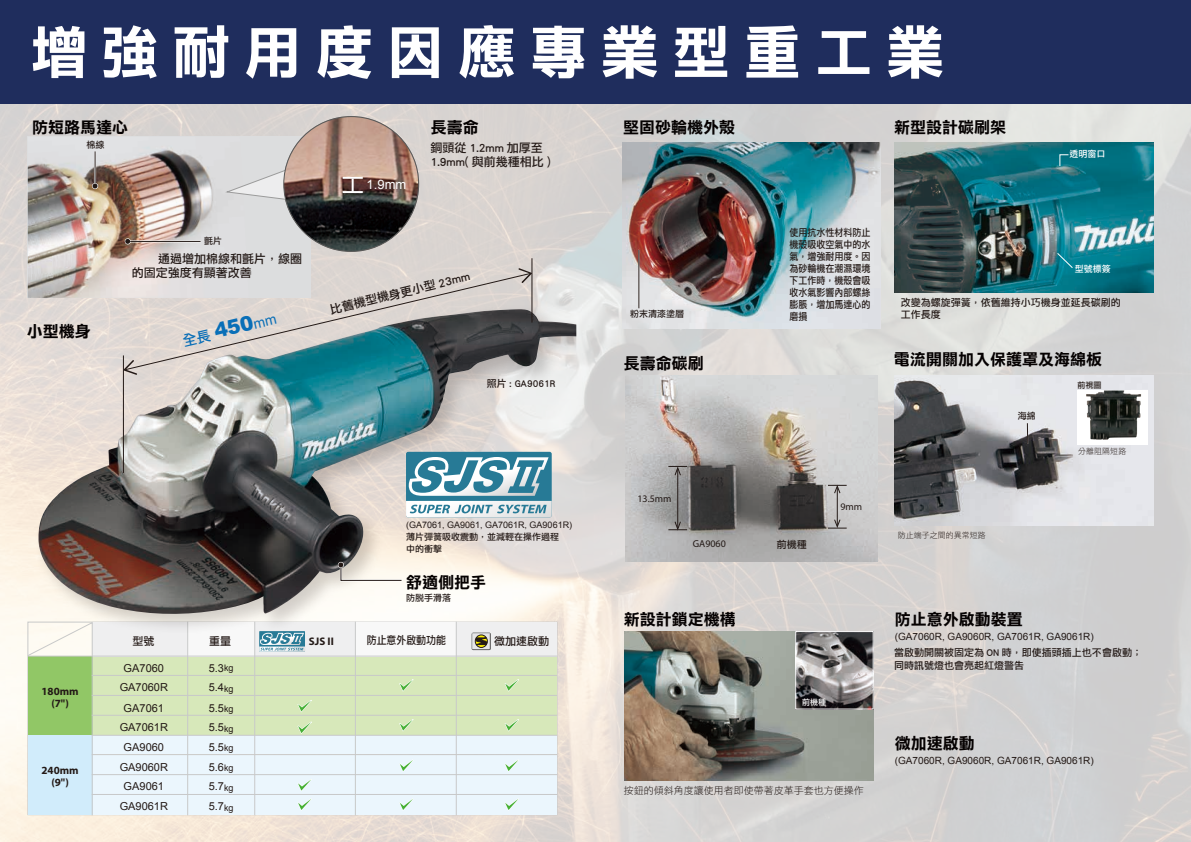
<style>
.page{position:relative;width:1191px;height:842px;background:#fff}
.page>*{position:absolute;margin:0;border:0;box-sizing:border-box;transform-origin:0 0}
.t1{font:58px "DF Li Hei Std W7";letter-spacing:.23em;color:#fff}
.t2{font:900 20px "Arial";color:#096fb8}
.t3{font:16px "DF Li Hei Std W7";color:#050101}
.t4{font:13px "Arial";color:#fff}
.t5{font:12px/14px "DF Li Hei Std W5";color:#231916}
.t6{font:11px/19.7px "Arial";color:#231916}
.t7{font:700 11px/12px "Myriad Pro";color:#231916;text-align:center}
.t8{font:11px "DF Li Hei Std W5";color:#231916}
.t9{font:11px "DF Li Hei Std W5";color:#231916;scale:.9 1}
.t10{font:10px/13px "DF Li Hei Std W5";color:#231916}
.t11{font:10px "Arial";color:#231916}
.t12{font:10px/12px "DF Li Hei Std W5";color:#231916;text-align:justify;scale:.9 1}
.t13{font:10px "DF Li Hei Std W3";color:#231916}
.t14{font:10px "Myriad Pro";color:#231916}
.t15{font:9px/12px "DF Li Hei Std W5";color:#231916}
.t16{font:9px "Arial";color:#231916}
.t17{font:9px "DF Li Hei Std W5";color:#fff}
.t18{font:8px "DF Li Hei Std W3";color:#231916}
.t19{font:8px "DF Li Hei Std W5";color:#231916}
.t20{font:8px "DF Li Hei Std W5";color:#fff}
.s1{font-family:"DF Li Hei Std W5";font-weight:400;font-size:14px}
.s2{font-weight:400;font-size:14px}
.s3{font-size:9px}
</style>
<div class="page">
<img style="left:0;top:103px;width:1191px;height:739px">
<div style="left:0;top:0;width:1191px;height:103px;background:#1f2d5d"></div>
<div style="left:92px;top:656px;width:465px;height:19px;background:#d7e8ba"></div>
<div style="left:92px;top:676px;width:465px;height:19px;background:#d7e8ba"></div>
<div style="left:92px;top:696px;width:465px;height:19px;background:#d7e8ba"></div>
<div style="left:92px;top:715px;width:465px;height:20px;background:#d7e8ba"></div>
<div style="left:92px;top:735px;width:465px;height:19px;background:#ebf6fd"></div>
<div style="left:92px;top:755px;width:465px;height:19px;background:#ebf6fd"></div>
<div style="left:92px;top:775px;width:465px;height:19px;background:#ebf6fd"></div>
<div style="left:92px;top:795px;width:465px;height:20px;background:#ebf6fd"></div>
<div style="left:92px;top:622px;width:96px;height:34px;background:#efeff0"></div>
<div style="left:188px;top:622px;width:67px;height:34px;background:#f8f8f8"></div>
<div style="left:255px;top:622px;width:100px;height:34px;background:#efeff0"></div>
<div style="left:355px;top:622px;width:101px;height:34px;background:#f8f8f8"></div>
<div style="left:456px;top:622px;width:101px;height:34px;background:#efeff0"></div>
<svg style="left:297px;top:700px;width:15px;height:34px"></svg>
<svg style="left:399px;top:679px;width:15px;height:13px"></svg>
<svg style="left:399px;top:719px;width:15px;height:12px"></svg>
<svg style="left:400px;top:760px;width:13px;height:11px"></svg>
<svg style="left:400px;top:799px;width:13px;height:11px"></svg>
<svg style="left:505px;top:679px;width:14px;height:13px"></svg>
<svg style="left:505px;top:719px;width:14px;height:13px"></svg>
<svg style="left:505px;top:760px;width:14px;height:11px"></svg>
<svg style="left:505px;top:799px;width:13px;height:12px"></svg>
<svg style="left:298px;top:779px;width:14px;height:32px"></svg>
<div style="left:28px;top:137px;width:283px;height:161px;background:#dcddde"></div>
<img style="left:28px;top:150px;width:185px;height:148px">
<img style="left:622px;top:142px;width:259px;height:187px">
<img style="left:625px;top:375px;width:253px;height:187px">
<img style="left:894px;top:142px;width:259px;height:150px">
<img style="left:894px;top:375px;width:259px;height:151px">
<hr style="left:187px;top:622px;width:1px;height:193px;background:#c8c9c9">
<hr style="left:456px;top:622px;width:1px;height:193px;background:#c8c9c9">
<hr style="left:355px;top:622px;width:1px;height:193px;background:#c8c9c9">
<hr style="left:254px;top:622px;width:1px;height:193px;background:#c8c9c9">
<hr style="left:28px;top:656px;width:529px;height:1px;background:#c8c9c9">
<hr style="left:92px;top:675px;width:465px;height:1px;background:#c8c9c9">
<hr style="left:92px;top:695px;width:465px;height:1px;background:#c8c9c9">
<hr style="left:92px;top:715px;width:465px;height:1px;background:#c8c9c9">
<hr style="left:92px;top:735px;width:465px;height:1px;background:#c8c9c9">
<hr style="left:92px;top:754px;width:465px;height:1px;background:#c8c9c9">
<hr style="left:92px;top:774px;width:465px;height:1px;background:#c8c9c9">
<hr style="left:92px;top:794px;width:465px;height:1px;background:#c8c9c9">
<svg style="left:27px;top:621px;width:66px;height:195px;background:#badcb9"></svg>
<svg style="left:1059px;top:154px;width:10px;height:12px"></svg>
<hr style="left:638px;top:250px;width:1px;height:58px;background:#231916">
<img style="left:30px;top:300px;width:546px;height:337px">
<img style="left:38px;top:309px;width:538px;height:307px">
<svg style="left:1056px;top:253px;width:17px;height:15px"></svg>
<svg style="left:1027px;top:423px;width:1px;height:21px"></svg>
<svg style="left:124px;top:272px;width:408px;height:99px;background:#a8b1b0"></svg>
<svg style="left:124px;top:360px;width:13px;height:15px"></svg>
<svg style="left:518px;top:268px;width:13px;height:15px"></svg>
<img style="left:624px;top:631px;width:249px;height:149px">
<img style="left:797px;top:633px;width:74px;height:74px">
<div style="left:795px;top:631px;width:78px;height:78px;border:1px solid #fff"></div>
<div style="left:1077px;top:390px;width:71px;height:55px;background:#fff"></div>
<img style="left:1086px;top:390px;width:55px;height:50px">
<svg style="left:338px;top:562px;width:65px;height:20px"></svg>
<svg style="left:125px;top:238px;width:6px;height:6px"></svg>
<hr style="left:130px;top:240px;width:70px;height:2px;background:#fff">
<hr style="left:130px;top:241px;width:70px;height:1px;background:#231916">
<svg style="left:92px;top:183px;width:6px;height:6px"></svg>
<hr style="left:94px;top:151px;width:2px;height:33px;background:#fff">
<hr style="left:95px;top:151px;width:1px;height:33px;background:#231916">
<div style="left:406px;top:452px;width:146px;height:65px;background:#277a96;border-radius:2px"></div>
<svg style="left:406px;top:457px;width:146px;height:60px"></svg>
<svg style="left:225px;top:116px;width:194px;height:136px"></svg>
<hr style="left:342px;top:191px;width:21px;height:2px;background:#fff">
<svg style="left:259px;top:631px;width:46px;height:21px"></svg>
<svg style="left:259px;top:633px;width:46px;height:19px"></svg>
<svg style="left:472px;top:633px;width:19px;height:17px"></svg>
<svg style="left:472px;top:633px;width:18px;height:17px"></svg>
<hr style="left:677px;top:469px;width:1px;height:59px;background:#231916">
<svg style="left:668px;top:466px;width:19px;height:9px"></svg>
<svg style="left:668px;top:521px;width:19px;height:10px"></svg>
<hr style="left:836px;top:487px;width:1px;height:38px;background:#231916">
<svg style="left:828px;top:485px;width:18px;height:8px"></svg>
<svg style="left:828px;top:519px;width:18px;height:10px"></svg>
<hr style="left:123px;top:355px;width:1px;height:118px;background:#231916">
<hr style="left:531px;top:258px;width:1px;height:65px;background:#231916">
<h1 class="t1" style="left:30px;top:21px;width:916px">增強耐用度因應專業型重工業</h1>
<h3 class="t3" style="left:32px;top:118px;width:97px">防短路馬達心</h3>
<h3 class="t3" style="left:431px;top:118px;width:49px">長壽命</h3>
<p class="t15" style="left:87px;top:139px;width:19px">棉線</p>
<h3 class="t3" style="left:27px;top:322px;width:65px">小型機身</h3>
<p class="t15" style="left:204px;top:235px;width:19px">氈片</p>
<p class="t5" style="left:132px;top:252px;width:172px;text-indent:26px">通過增加棉線和氈片，線圈的固定強度有顯著改善</p>
<h2 class="t2" style="left:179px;top:325px;width:98px;rotate:-13deg"><span class="s1">全長</span> 450<span class="s2">mm</span></h2>
<p class="t4" style="left:366px;top:176px;width:41px">1.9mm</p>
<p class="t5" style="left:430px;top:140px;width:122px">銅頭從 1.2mm 加厚至<br>1.9mm( 與前幾種相比 )</p>
<p class="t5" style="left:329px;top:303px;width:145px;rotate:-14deg">比舊機型機身更小型 23mm</p>
<p class="t10" style="left:487px;top:377px;width:70px">照片 : GA9061R</p>
<p class="t7" style="left:41px;top:685px;width:39px">180mm (7")</p>
<p class="t7" style="left:41px;top:764px;width:39px">240mm (9")</p>
<p class="t8" style="left:132px;top:635px;width:23px">型號</p>
<p class="t8" style="left:209px;top:635px;width:23px">重量</p>
<p class="t6" style="left:120px;top:658px;width:50px;text-align:center">GA7060<br>GA7060R<br>GA7061<br>GA7061R<br>GA9060<br>GA9060R<br>GA9061<br>GA9061R</p>
<p class="t6" style="left:209px;top:659px;width:26px;line-height:19.3px">5.3<span class="s3">kg<br></span>5.4<span class="s3">kg</span></p>
<p class="t6" style="left:209px;top:698px;width:26px;text-align:justify">5.5<span class="s3">kg </span>5.5<span class="s3">kg </span>5.5<span class="s3">kg </span>5.6<span class="s3">kg </span>5.7<span class="s3">kg </span>5.7<span class="s3">kg</span></p>
<p class="t16" style="left:406px;top:519px;width:168px">(GA7061, GA9061, GA7061R, GA9061R)</p>
<p class="t15" style="left:406px;top:531px;width:154px">薄片彈簧吸收震動，並減輕在操作過程中的衝擊</p>
<h3 class="t3" style="left:406px;top:573px;width:81px">舒適側把手</h3>
<p class="t15" style="left:406px;top:591px;width:46px">防脫手滑落</p>
<p class="t7" style="left:309px;top:635px;width:26px">SJS II</p>
<p class="t9" style="left:367px;top:634px;width:90px">防止意外啟動功能</p>
<p class="t8" style="left:494px;top:635px;width:57px">微加速啟動</p>
<h3 class="t3" style="left:623px;top:118px;width:113px">堅固砂輪機外殼</h3>
<h3 class="t3" style="left:894px;top:119px;width:113px">新型設計碳刷架</h3>
<p class="t17" style="left:1069px;top:149px;width:37px">透明窗口</p>
<p class="t15" style="left:630px;top:308px;width:55px">粉末清漆塗層</p>
<p class="t12" style="left:789px;top:226px;width:91px">使用抗水性材料防止機殼吸收空氣中的水氣，增強耐用度。因為砂輪機在潮濕環境下工作時，機殼會吸收水氣影響內部螺絲膨脹，增加馬達心的磨損</p>
<p class="t17" style="left:1074px;top:264px;width:37px">型號標簽</p>
<p class="t10" style="left:901px;top:296px;width:221px;line-height:12px">改變為螺旋彈簧，依舊維持小巧機身並延長碳刷的工作長度</p>
<h3 class="t3" style="left:624px;top:354px;width:81px">長壽命碳刷</h3>
<h3 class="t3" style="left:894px;top:351px;width:209px">電流開關加入保護罩及海綿板</h3>
<p class="t14" style="left:637px;top:492px;width:36px">13.5mm</p>
<p class="t14" style="left:693px;top:538px;width:35px">GA9060</p>
<h3 class="t3" style="left:624px;top:610px;width:113px">新設計鎖定機構</h3>
<p class="t10" style="left:776px;top:537px;width:31px">前機種</p>
<p class="t14" style="left:840px;top:500px;width:23px">9mm</p>
<p class="t20" style="left:802px;top:698px;width:25px">前機種</p>
<p class="t13" style="left:624px;top:785px;width:241px">按鈕的傾斜角度讓使用者即使帶著皮革手套也方便操作</p>
<p class="t15" style="left:1018px;top:409px;width:19px">海綿</p>
<p class="t18" style="left:898px;top:531px;width:89px">防止端子之間的異常短路</p>
<p class="t19" style="left:1077px;top:380px;width:25px">前視圖</p>
<p class="t18" style="left:1078px;top:447px;width:49px">分離阻隔短路</p>
<h3 class="t3" style="left:894px;top:610px;width:129px">防止意外啟動裝置</h3>
<p class="t11" style="left:894px;top:630px;width:200px">(GA7060R, GA9060R, GA7061R, GA9061R)</p>
<p class="t10" style="left:894px;top:645px;width:249px">當啟動開關被固定為 ON 時，即使插頭插上也不會啟動；同時訊號燈也會亮起紅燈警告</p>
<h3 class="t3" style="left:894px;top:735px;width:81px">微加速啟動</h3>
<p class="t11" style="left:894px;top:754px;width:200px">(GA7060R, GA9060R, GA7061R, GA9061R)</p>
</div>
